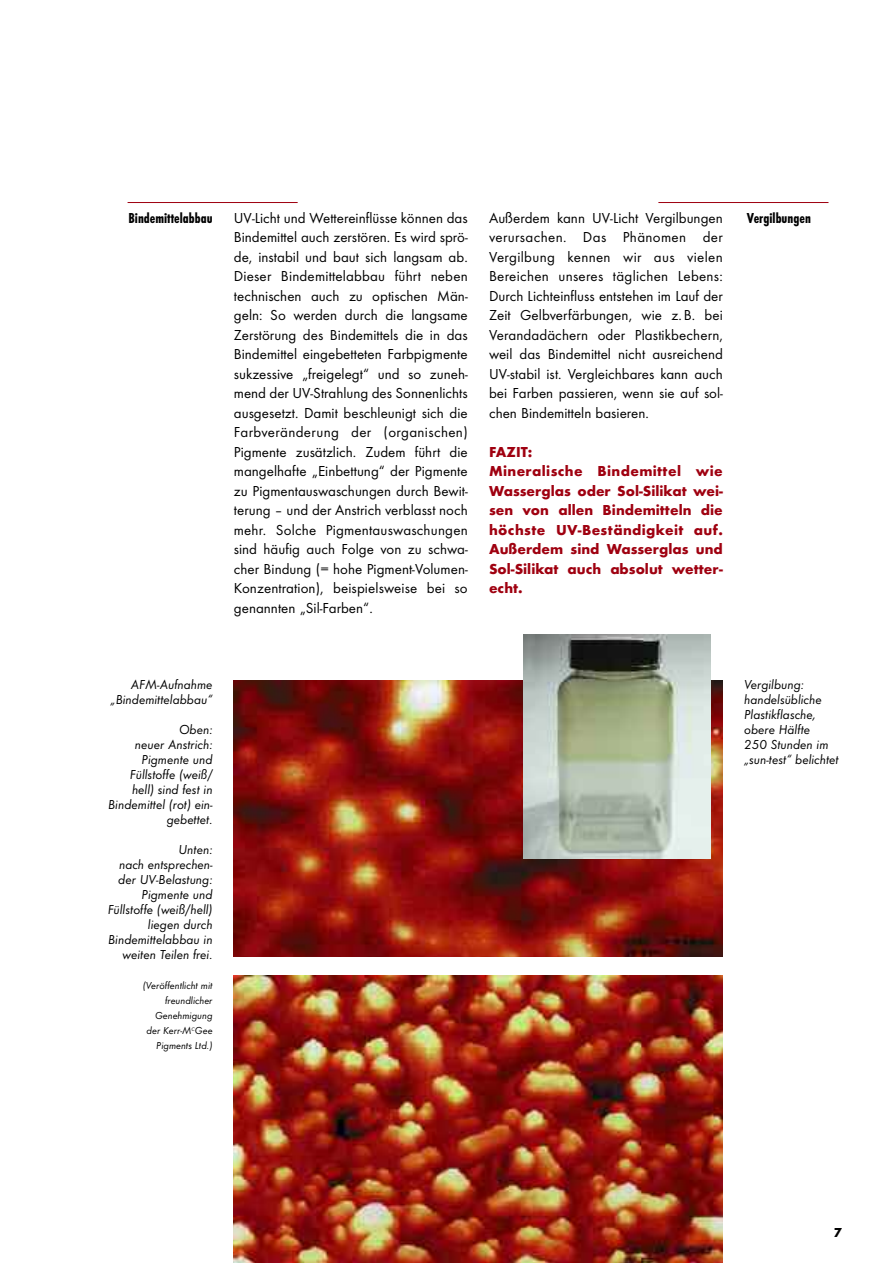
<style>
.page{position:relative;width:893px;height:1263px;background:#fff}
.page>*{position:absolute;margin:0;border:0;box-sizing:border-box;transform-origin:0 0}
.t1{font:15px/19.5px "Futura T";color:#000;text-align:justify}
.t2{font:700 15px/19.5px "Futura T";color:#9f0010}
.t3{font:700 condensed 15px "Futura T";color:#000}
.t4{font:italic 13.5px/15px "Futura T";color:#000;text-align:right}
.t5{font:700 13.5px "Futura T";color:#000}
.t6{font:italic 10.5px/15px "Futura T";color:#000;text-align:right}
</style>
<div class="page">
<hr style="left:658px;top:202px;width:170px;height:1px;background:#9f0010">
<hr style="left:128px;top:202px;width:170px;height:1px;background:#9f0010">
<img style="left:234px;top:680px;width:489px;height:277px">
<img style="left:234px;top:976px;width:489px;height:287px">
<img style="left:524px;top:635px;width:186px;height:223px">
<p class="t1" style="left:234px;top:208px;width:235px">UV-Licht und Wettereinflüsse können das Bindemittel auch zerstören. Es wird sprö&shy;de, instabil und baut sich langsam ab.<br>Dieser Bindemittelabbau führt neben technischen auch zu optischen Män&shy;geln: So werden durch die langsame Zerstörung des Bindemittels die in das Bindemittel eingebetteten Farbpigmente sukzessive „freigelegt“ und so zuneh&shy;mend der UV-Strahlung des Sonnenlichts ausgesetzt. Damit beschleunigt sich die Farbveränderung der (organischen)<br>Pigmente zusätzlich. Zudem führt die mangelhafte „Einbettung“ der Pigmente zu Pigmentauswaschungen durch Bewit&shy;terung – und der Anstrich verblasst noch mehr. Solche Pigmentauswaschungen sind häufig auch Folge von zu schwa&shy;cher Bindung (= hohe Pigment-Volumen-Konzentration), beispielsweise bei so genannten „Sil-Farben“.</p>
<p class="t1" style="left:489px;top:208px;width:235px">Außerdem kann UV-Licht Vergilbungen verursachen. Das Phänomen der Vergilbung kennen wir aus vielen Bereichen unseres täglichen Lebens:<br>Durch Lichteinfluss entstehen im Lauf der Zeit Gelbverfärbungen, wie z.B. bei Verandadächern oder Plastikbechern, weil das Bindemittel nicht ausreichend UV-stabil ist. Vergleichbares kann auch bei Farben passieren, wenn sie auf sol&shy;chen Bindemitteln basieren.</p>
<p class="t2" style="left:489px;top:442px;width:235px">FAZIT:<br>Mineralische Bindemittel wie<br>Wasserglas oder Sol-Silikat wei&shy;sen von allen Bindemitteln die höchste UV-Beständigkeit auf.<br>Außerdem sind Wasserglas und<br>Sol-Silikat auch absolut wetter&shy;echt.</p>
<p class="t3" style="left:128px;top:209px;width:86px">Bindemittelabbau</p>
<p class="t3" style="left:747px;top:209px;width:66px">Vergilbungen</p>
<p class="t4" style="left:111px;top:677px;width:103px">AFM-Aufnahme „Bindemittelabbau“</p>
<p class="t4" style="left:108px;top:722px;width:106px">Oben:<br>neuer Anstrich:<br>Pigmente und<br>Füllstoffe (weiß/ hell) sind fest in<br>Bindemittel (rot) ein&shy;gebettet.</p>
<p class="t4" style="left:108px;top:842px;width:106px">Unten:<br>nach entsprechen&shy;der UV-Belastung:<br>Pigmente und<br>Füllstoffe (weiß/hell) liegen durch<br>Bindemittelabbau in weiten Teilen frei.</p>
<p class="t6" style="left:143px;top:978px;width:71px">(Veröffentlicht mit freundlicher<br>Genehmigung der Kerr-M<sup>C</sup>Gee<br>Pigments Ltd.)</p>
<p class="t4" style="left:744px;top:677px;width:96px;text-align:left">Vergilbung: handelsübliche<br>Plastikflasche, obere Hälfte<br>250 Stunden im „sun-test“ belichtet</p>
<p class="t5" style="left:834px;top:1225px;width:10px">7</p>
</div>
